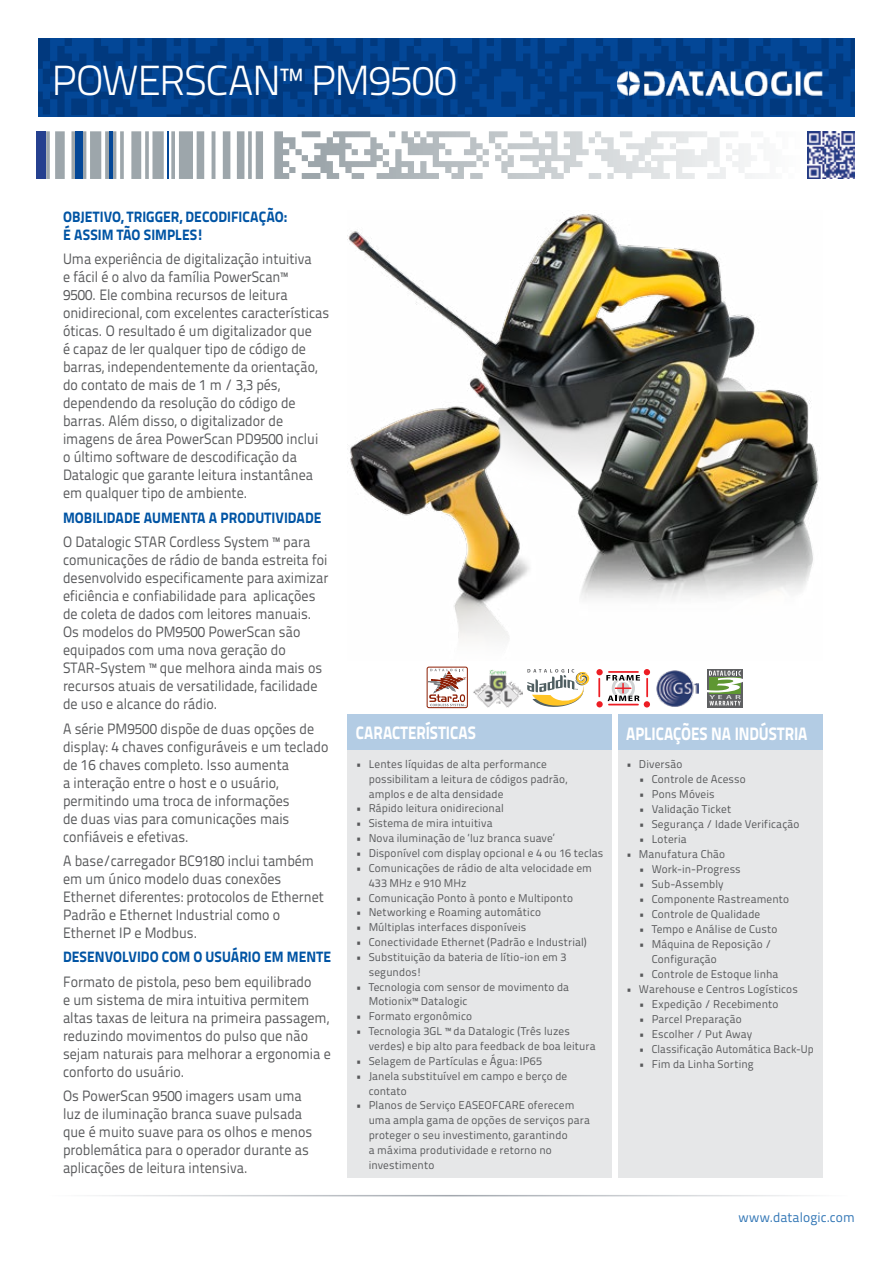
<style>
.page{position:relative;width:893px;height:1263px;background:#fff}
.page>*{position:absolute;margin:0;border:0;box-sizing:border-box;transform-origin:0 0}
.t1{font:300 42px "Titillium Text 22 L";letter-spacing:-.025em;color:#fff}
.t2{font:800 18px "Titillium Text 22 L";letter-spacing:-.005em;color:#fff;scale:.85 1}
.t3{font:15px/18px "Titillium Text 22 L";color:#58595b;scale:.93 1}
.t4{font:800 15px/18px "Titillium Text 22 L";letter-spacing:.005em;color:#0054a4;scale:.93 1}
.t5{font:13.5px "Titillium Text 22 L";letter-spacing:.005em;color:#3377b6}
.t6{font:11.25px/14.9px "Titillium Text 22 L";letter-spacing:.01em;color:#58595b}
.t7{font:11.25px "Titillium Text 22 L";letter-spacing:.01em;color:#58595b;scale:.96 1}
</style>
<div class="page">
<svg style="left:38px;top:38px;width:817px;height:79px;background:#023f89"></svg>
<svg style="left:302px;top:131px;width:453px;height:48px"></svg>
<hr style="left:167px;top:131px;width:2px;height:48px;background:#034797">
<div style="left:75px;top:131px;width:7px;height:48px;background:#034797"></div>
<hr style="left:109px;top:131px;width:4px;height:48px;background:#034797">
<div style="left:37px;top:131px;width:9px;height:48px;background:#25408f"></div>
<hr style="left:45px;top:1195px;width:803px;height:1px;background:#9da3aa">
<div style="left:348px;top:714px;width:264px;height:36px;background:#b3cce4"></div>
<div style="left:618px;top:714px;width:204px;height:36px;background:#b3cce4"></div>
<div style="left:348px;top:750px;width:264px;height:428px;background:#e6e7e8"></div>
<div style="left:618px;top:750px;width:204px;height:428px;background:#e6e7e8"></div>
<img style="left:618px;top:72px;width:204px;height:23px">
<img style="left:807px;top:131px;width:48px;height:48px">
<svg style="left:527px;top:669px;width:63px;height:38px"></svg>
<img style="left:656px;top:670px;width:42px;height:37px">
<svg style="left:707px;top:669px;width:36px;height:38px"></svg>
<svg style="left:707px;top:671px;width:36px;height:34px"></svg>
<svg style="left:598px;top:669px;width:52px;height:38px"></svg>
<img style="left:473px;top:669px;width:49px;height:38px">
<div style="left:427px;top:667px;width:41px;height:41px;border:1px solid #8c1e04;border-radius:2px"></div>
<svg style="left:426px;top:669px;width:41px;height:37px"></svg>
<img style="left:348px;top:214px;width:471px;height:426px">
<h1 class="t1" style="left:51px;top:50px;width:407px">POWERSCAN™ PM9500</h1>
<p class="t4" style="left:63px;top:207px;width:243px">OBJETIVO, TRIGGER, DECODIFICAÇÃO:<br>É ASSIM TÃO SIMPLES!</p>
<p class="t3" style="left:63px;top:249px;width:288px">Uma experiência de digitalização intuitiva<br>e fácil é o alvo da família PowerScan™<br>9500. Ele combina recursos de leitura onidirecional, com excelentes características óticas. O resultado é um digitalizador que<br>é capaz de ler qualquer tipo de código de barras, independentemente da orientação, do contato de mais de 1 m / 3,3 pés, dependendo da resolução do código de barras. Além disso, o digitalizador de imagens de área PowerScan PD9500 inclui o último software de descodificação da Datalogic que garante leitura instantânea em qualquer tipo de ambiente.</p>
<p class="t4" style="left:63px;top:508px;width:279px">MOBILIDADE AUMENTA A PRODUTIVIDADE</p>
<p class="t3" style="left:63px;top:532px;width:287px">O Datalogic STAR Cordless System ™ para comunicações de rádio de banda estreita foi desenvolvido especificamente para aximizar eficiência e confiabilidade para aplicações de coleta de dados com leitores manuais.<br>Os modelos do PM9500 PowerScan são equipados com uma nova geração do STAR-System ™ que melhora ainda mais os recursos atuais de versatilidade, facilidade de uso e alcance do rádio.</p>
<p class="t3" style="left:63px;top:718px;width:287px">A série PM9500 dispõe de duas opções de display: 4 chaves configuráveis e um teclado de 16 chaves completo. Isso aumenta<br>a interação entre o host e o usuário, permitindo uma troca de informações<br>de duas vias para comunicações mais confiáveis e efetivas.</p>
<p class="t3" style="left:63px;top:851px;width:282px">A base/carregador BC9180 inclui também em um único modelo duas conexões Ethernet diferentes: protocolos de Ethernet Padrão e Ethernet Industrial como o Ethernet IP e Modbus.</p>
<p class="t4" style="left:63px;top:947px;width:290px">DESENVOLVIDO COM O USUÁRIO EM MENTE</p>
<p class="t3" style="left:63px;top:972px;width:289px">Formato de pistola, peso bem equilibrado<br>e um sistema de mira intuitiva permitem altas taxas de leitura na primeira passagem, reduzindo movimentos do pulso que não sejam naturais para melhorar a ergonomia e conforto do usuário.</p>
<p class="t3" style="left:63px;top:1086px;width:270px">Os PowerScan 9500 imagers usam uma luz de iluminação branca suave pulsada que é muito suave para os olhos e menos problemática para o operador durante as aplicações de leitura intensiva.</p>
<p class="t2" style="left:356px;top:719px;width:143px">CARACTERÍSTICAS</p>
<p class="t2" style="left:626px;top:719px;width:215px">APLICAÇÕES NA INDÚSTRIA</p>
<p class="t6" style="left:369px;top:756px;width:200px;text-indent:-13px">• Lentes líquidas de alta performance possibilitam a leitura de códigos padrão, amplos e de alta densidade</p>
<p class="t6" style="left:356px;top:800px;width:149px">• Rápido leitura onidirecional</p>
<p class="t6" style="left:356px;top:815px;width:138px">• Sistema de mira intuitiva</p>
<p class="t6" style="left:356px;top:830px;width:200px">• Nova iluminação de ‘luz branca suave’</p>
<p class="t6" style="left:356px;top:845px;width:249px">• Disponível com display opcional e 4 ou 16 teclas</p>
<p class="t6" style="left:369px;top:860px;width:225px;text-indent:-13px">• Comunicações de rádio de alta velocidade em<br>433 MHz e 910 MHz</p>
<p class="t6" style="left:356px;top:889px;width:219px">• Comunicação Ponto à ponto e Multiponto</p>
<p class="t6" style="left:356px;top:904px;width:187px">• Networking e Roaming automático</p>
<p class="t6" style="left:356px;top:919px;width:172px">• Múltiplas interfaces disponíveis</p>
<p class="t6" style="left:356px;top:934px;width:232px">• Conectividade Ethernet (Padrão e Industrial)</p>
<p class="t6" style="left:369px;top:949px;width:199px;text-indent:-13px">• Substituição da bateria de lítio-ion em 3 segundos!</p>
<p class="t6" style="left:369px;top:979px;width:202px;text-indent:-13px">• Tecnologia com sensor de movimento da<br>Motionix™ Datalogic</p>
<p class="t6" style="left:356px;top:1008px;width:118px">• Formato ergonômico</p>
<p class="t6" style="left:369px;top:1023px;width:228px;text-indent:-13px">• Tecnologia 3GL ™ da Datalogic (Três luzes verdes) e bip alto para feedback de boa leitura</p>
<p class="t6" style="left:356px;top:1053px;width:188px">• Selagem de Partículas e Água: IP65</p>
<p class="t6" style="left:369px;top:1068px;width:200px;text-indent:-13px">• Janela substituível em campo e berço de contato</p>
<p class="t6" style="left:369px;top:1097px;width:223px;text-indent:-13px">• Planos de Serviço EASEOFCARE oferecem uma ampla gama de opções de serviços para proteger o seu investimento, garantindo<br>a máxima produtividade e retorno no investimento</p>
<p class="t6" style="left:626px;top:756px;width:58px">• Diversão</p>
<p class="t6" style="left:639px;top:771px;width:108px">• Controle de Acesso</p>
<p class="t6" style="left:639px;top:786px;width:77px">• Pons Móveis</p>
<p class="t6" style="left:639px;top:801px;width:94px">• Validação Ticket</p>
<p class="t6" style="left:639px;top:816px;width:162px">• Segurança / Idade Verificação</p>
<p class="t6" style="left:639px;top:831px;width:49px">• Loteria</p>
<p class="t6" style="left:626px;top:846px;width:101px">• Manufatura Chão</p>
<p class="t6" style="left:639px;top:861px;width:103px">• Work-in-Progress</p>
<p class="t6" style="left:639px;top:876px;width:86px">• Sub-Assembly</p>
<p class="t6" style="left:639px;top:891px;width:152px">• Componente Rastreamento</p>
<p class="t6" style="left:639px;top:906px;width:123px">• Controle de Qualidade</p>
<p class="t6" style="left:639px;top:921px;width:140px">• Tempo e Análise de Custo</p>
<p class="t6" style="left:652px;top:936px;width:121px;text-indent:-13px">• Máquina de Reposição /<br>Configuração</p>
<p class="t6" style="left:639px;top:966px;width:141px">• Controle de Estoque linha</p>
<p class="t6" style="left:626px;top:981px;width:173px">• Warehouse e Centros Logísticos</p>
<p class="t6" style="left:639px;top:996px;width:141px">• Expedição / Recebimento</p>
<p class="t6" style="left:639px;top:1011px;width:104px">• Parcel Preparação</p>
<p class="t6" style="left:639px;top:1026px;width:115px">• Escolher / Put Away</p>
<p class="t7" style="left:639px;top:1040px;width:184px">• Classificação Automática Back-Up</p>
<p class="t6" style="left:639px;top:1056px;width:116px">• Fim da Linha Sorting</p>
<p class="t5" style="left:738px;top:1207px;width:118px">www.datalogic.com</p>
</div>
